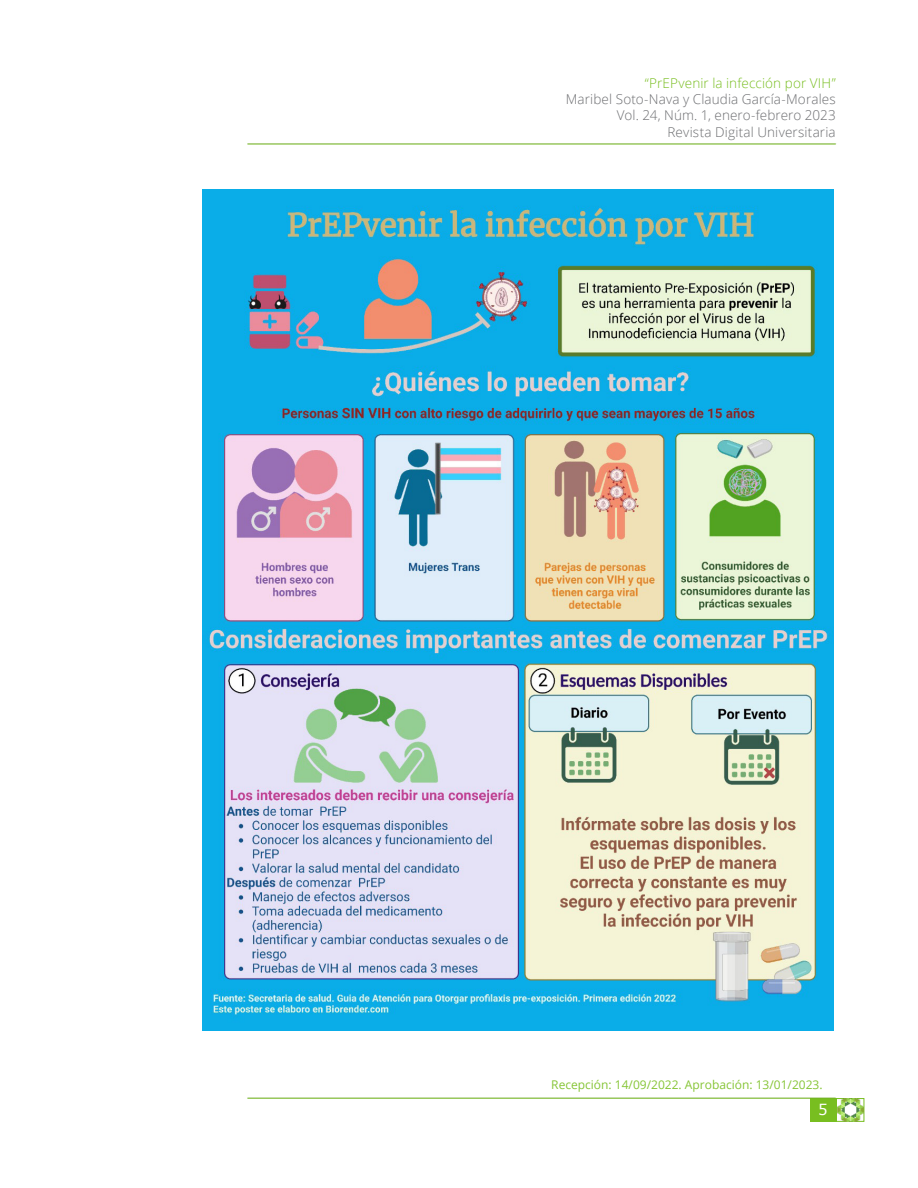
<style>
.page{position:relative;width:918px;height:1188px;background:#fff}
.page>*{position:absolute;margin:0;border:0;box-sizing:border-box;transform-origin:0 0}
.t1{font:15px "Verdana";color:#fff}
.t2{font:300 13.5px/16.2px "Open Sans";letter-spacing:.01em;color:#6c6d70;text-align:right}
.t3{font:300 13.5px "Open Sans";letter-spacing:.01em;color:#78be20}
.recepcion{font:12px "Open Sans";color:#86c536}
</style>
<div class="page">
<div style="left:810px;top:1098px;width:26px;height:24px;background:#78be20"></div>
<hr style="left:247px;top:1097px;width:589px;height:2px;background:#c8dead">
<hr style="left:247px;top:1098px;width:589px;height:1px;background:#78be20">
<div style="left:836px;top:1098px;width:28px;height:24px;border:1px solid #78be20"></div>
<img style="left:838px;top:1099px;width:25px;height:23px">
<hr style="left:247px;top:143px;width:589px;height:2px;background:#adcf81">
<hr style="left:247px;top:144px;width:589px;height:1px;background:#78be20">
<img style="left:202px;top:189px;width:632px;height:842px">
<p class="t3" style="left:645px;top:74px;width:193px">“PrEPvenir la infección por VIH”</p>
<p class="t2" style="left:566px;top:91px;width:272px">Maribel Soto-Nava y Claudia García-Morales<br>Vol. 24, Núm. 1, enero-febrero 2023<br>Revista Digital Universitaria</p>
<p class="recepcion" style="left:551px;top:1077px;width:273px">Recepción: 14/09/2022. Aprobación: 13/01/2023.</p>
<p class="t1" style="left:818px;top:1097px;width:38px">5 5</p>
</div>
